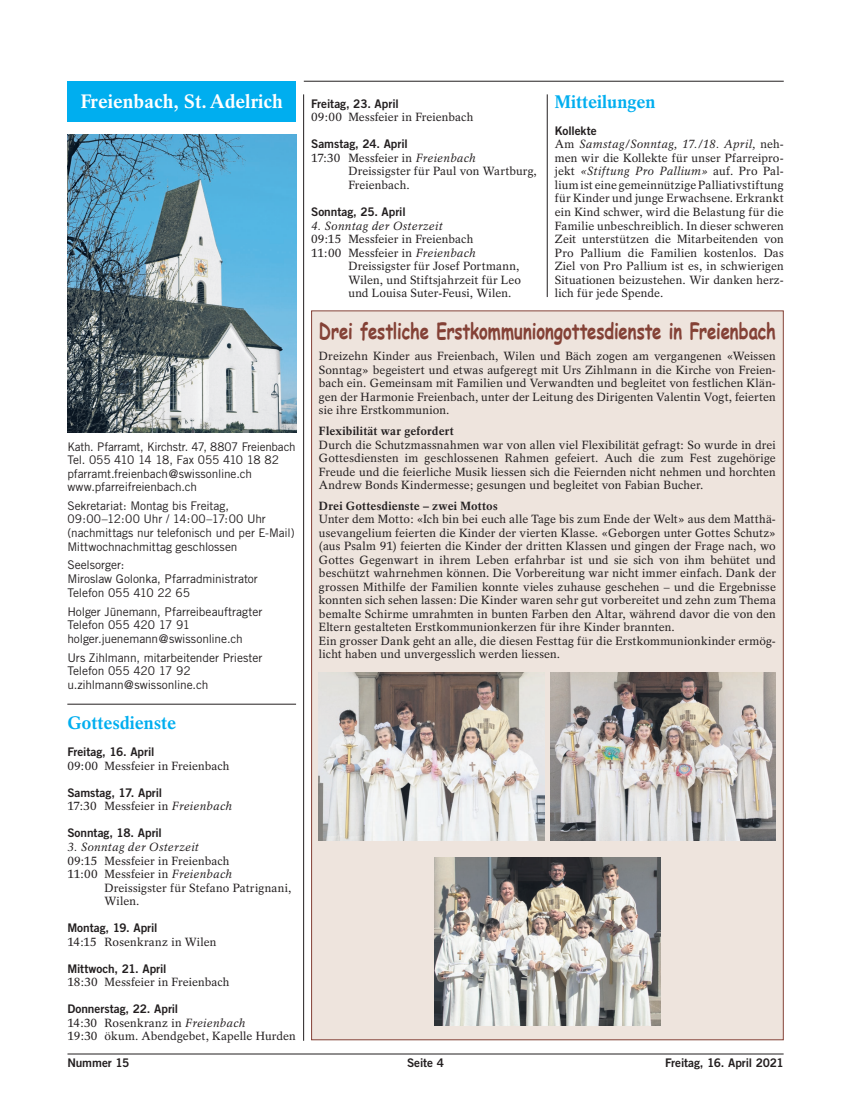
<style>
.page{position:relative;width:851px;height:1117px;background:#fff}
.page>*{position:absolute;margin:0;border:0;box-sizing:border-box;transform-origin:0 0}
.t1{font:700 22px "Comic Sans MS";letter-spacing:-.005em;color:#844136;scale:.76 1}
.t2{font:700 19.38px "Rotation";color:#fff}
.t3{font:700 18.12px "Rotation";color:#00aeef}
.t4{font:12px/13.6px "Trade Gothic";letter-spacing:-.01em;color:#231f20}
.t5{font:11.88px/13.5px "Rotation";letter-spacing:.005em;color:#231f20;text-align:justify}
.t6{font:11.88px/13.5px "Trade Gothic";letter-spacing:-.01em;color:#231f20}
.t7{font:11.88px "Trade Gothic Bold Two";letter-spacing:-.005em;color:#231f20}
.t8{font:700 11.88px "Rotation";letter-spacing:.015em;color:#231f20}
.t9{font:italic 11.88px "Rotation";letter-spacing:.02em;color:#231f20}
.s1{font-style:italic}
</style>
<div class="page">
<hr style="left:67px;top:1053px;width:716px;height:1px;background:#231f20">
<hr style="left:67px;top:703px;width:229px;height:1px;background:#231f20">
<hr style="left:303px;top:94px;width:1px;height:946px;background:#231f20">
<hr style="left:547px;top:94px;width:1px;height:203px;background:#231f20">
<div style="left:67px;top:81px;width:229px;height:40px;background:#00aeef"></div>
<img style="left:67px;top:135px;width:229px;height:297px">
<hr style="left:304px;top:81px;width:479px;height:1px;background:#231f20">
<div style="left:311px;top:311px;width:472px;height:728px;background:#eee4dd"></div>
<img style="left:319px;top:672px;width:225px;height:168px">
<img style="left:434px;top:857px;width:226px;height:168px">
<img style="left:550px;top:672px;width:225px;height:168px">
<h2 class="t2" style="left:81px;top:90px;width:204px">Freienbach, St. Adelrich</h2>
<p class="t6" style="left:67px;top:439px;width:230px">Kath. Pfarramt, Kirchstr. 47, 8807 Freienbach Tel. 055 410 14 18, Fax 055 410 18 82 pfarramt.freienbach@swissonline.ch www.pfarreifreienbach.ch</p>
<p class="t6" style="left:67px;top:498px;width:229px">Sekretariat: Montag bis Freitag, 09:00–12:00 Uhr / 14:00–17:00 Uhr (nachmittags nur telefonisch und per E-Mail)<br>Mittwochnachmittag geschlossen</p>
<p class="t4" style="left:67px;top:558px;width:192px">Seelsorger:<br>Miroslaw Golonka, Pfarradministrator<br>Telefon 055 410 22 65</p>
<p class="t4" style="left:67px;top:604px;width:196px">Holger Jünemann, Pfarreibeauftragter<br>Telefon 055 420 17 91 holger.juenemann@swissonline.ch</p>
<p class="t4" style="left:67px;top:650px;width:196px">Urs Zihlmann, mitarbeitender Priester<br>Telefon 055 420 17 92 u.zihlmann@swissonline.ch</p>
<h3 class="t3" style="left:67px;top:712px;width:110px">Gottesdienste</h3>
<p class="t7" style="left:67px;top:744px;width:88px">Freitag, 16. April</p>
<p class="t5" style="left:67px;top:759px;width:164px">09:00 Messfeier in Freienbach</p>
<p class="t7" style="left:67px;top:785px;width:96px">Samstag, 17. April</p>
<p class="t5" style="left:67px;top:799px;width:166px">17:30 Messfeier in <span class="s1">Freienbach</span></p>
<p class="t7" style="left:67px;top:825px;width:96px">Sonntag, 18. April</p>
<p class="t9" style="left:67px;top:839px;width:133px">3. Sonntag der Osterzeit</p>
<p class="t5" style="left:67px;top:853px;width:164px">09:15 Messfeier in Freienbach</p>
<p class="t5" style="left:67px;top:867px;width:166px">11:00 Messfeier in <span class="s1">Freienbach</span></p>
<p class="t5" style="left:105px;top:880px;width:188px">Dreissigster für Stefano Patrignani,</p>
<p class="t5" style="left:105px;top:894px;width:36px">Wilen.</p>
<p class="t7" style="left:67px;top:920px;width:92px">Montag, 19. April</p>
<p class="t5" style="left:67px;top:934px;width:150px">14:15 Rosenkranz in Wilen</p>
<p class="t7" style="left:67px;top:960px;width:101px">Mittwoch, 21. April</p>
<p class="t5" style="left:67px;top:975px;width:164px">18:30 Messfeier in Freienbach</p>
<p class="t7" style="left:67px;top:1001px;width:112px">Donnerstag, 22. April</p>
<p class="t5" style="left:67px;top:1015px;width:230px">14:30 Rosenkranz in <span class="s1">Freienbach<br></span>19:30 ökum. Abendgebet, Kapelle Hurden</p>
<p class="t7" style="left:311px;top:96px;width:89px">Freitag, 23. April</p>
<p class="t5" style="left:311px;top:111px;width:164px">09:00 Messfeier in Freienbach</p>
<p class="t7" style="left:311px;top:137px;width:98px">Samstag, 24. April</p>
<p class="t5" style="left:348px;top:151px;width:190px;text-align:left;text-indent:-37px">17:30 Messfeier in <span class="s1">Freienbach<br></span>Dreissigster für Paul von Wartburg,<br>Freienbach.</p>
<p class="t7" style="left:311px;top:204px;width:96px">Sonntag, 25. April</p>
<p class="t9" style="left:311px;top:218px;width:133px">4. Sonntag der Osterzeit</p>
<p class="t5" style="left:311px;top:232px;width:164px">09:15 Messfeier in Freienbach</p>
<p class="t5" style="left:311px;top:246px;width:166px">11:00 Messfeier in <span class="s1">Freienbach</span></p>
<p class="t5" style="left:348px;top:259px;width:172px">Dreissigster für Josef Portmann,</p>
<p class="t5" style="left:348px;top:273px;width:174px">Wilen, und Stiftsjahrzeit für Leo</p>
<p class="t5" style="left:348px;top:286px;width:164px">und Louisa Suter-Feusi, Wilen.</p>
<h3 class="t3" style="left:555px;top:91px;width:102px">Mitteilungen</h3>
<p class="t7" style="left:555px;top:123px;width:43px">Kollekte</p>
<p class="t5" style="left:555px;top:138px;width:230px">Am <span class="s1">Samstag/Sonntag, 17./18. April,</span> neh&shy;men wir die Kollekte für unser Pfarreipro&shy;jekt <span class="s1">«Stiftung Pro Pallium»</span> auf. Pro Pal&shy;lium ist eine gemeinnützige Palliativstiftung für Kinder und junge Erwachsene. Erkrankt ein Kind schwer, wird die Belastung für die Familie unbeschreiblich. In dieser schweren Zeit unterstützen die Mitarbeitenden von Pro Pallium die Familien kostenlos. Das Ziel von Pro Pallium ist es, in schwierigen Situationen beizustehen. Wir danken herz&shy;lich für jede Spende.</p>
<h1 class="t1" style="left:319px;top:314px;width:602px">Drei festliche Erstkommuniongottesdienste in Freienbach</h1>
<p class="t5" style="left:319px;top:349px;width:458px">Dreizehn Kinder aus Freienbach, Wilen und Bäch zogen am vergangenen «Weissen Sonntag» begeistert und etwas aufgeregt mit Urs Zihlmann in die Kirche von Freien&shy;bach ein. Gemeinsam mit Familien und Verwandten und begleitet von festlichen Klän&shy;gen der Harmonie Freienbach, unter der Leitung des Dirigenten Valentin Vogt, feierten sie ihre Erstkommunion.</p>
<p class="t8" style="left:319px;top:424px;width:136px">Flexibilität war gefordert</p>
<p class="t5" style="left:319px;top:437px;width:458px">Durch die Schutzmassnahmen war von allen viel Flexibilität gefragt: So wurde in drei Gottesdiensten im geschlossenen Rahmen gefeiert. Auch die zum Fest zugehörige Freude und die feierliche Musik liessen sich die Feiernden nicht nehmen und horchten Andrew Bonds Kindermesse; gesungen und begleitet von Fabian Bucher.</p>
<p class="t8" style="left:319px;top:498px;width:180px">Drei Gottesdienste – zwei Mottos</p>
<p class="t5" style="left:319px;top:512px;width:458px;text-align:left">Unter dem Motto: «Ich bin bei euch alle Tage bis zum Ende der Welt» aus dem Matthä&shy;usevangelium feierten die Kinder der vierten Klasse. «Geborgen unter Gottes Schutz» (aus Psalm 91) feierten die Kinder der dritten Klassen und gingen der Frage nach, wo Gottes Gegenwart in ihrem Leben erfahrbar ist und sie sich von ihm behütet und beschützt wahrnehmen können. Die Vorbereitung war nicht immer einfach. Dank der grossen Mithilfe der Familien konnte vieles zuhause geschehen – und die Ergebnisse konnten sich sehen lassen: Die Kinder waren sehr gut vorbereitet und zehn zum Thema bemalte Schirme umrahmten in bunten Farben den Altar, während davor die von den Eltern gestalteten Erstkommunionkerzen für ihre Kinder brannten.<br>Ein grosser Dank geht an alle, die diesen Festtag für die Erstkommunionkinder ermög&shy;licht haben und unvergesslich werden liessen.</p>
<p class="t7" style="left:67px;top:1055px;width:64px">Nummer 15</p>
<p class="t7" style="left:407px;top:1055px;width:38px">Seite 4</p>
<p class="t7" style="left:665px;top:1055px;width:120px">Freitag, 16. April 2021</p>
</div>
